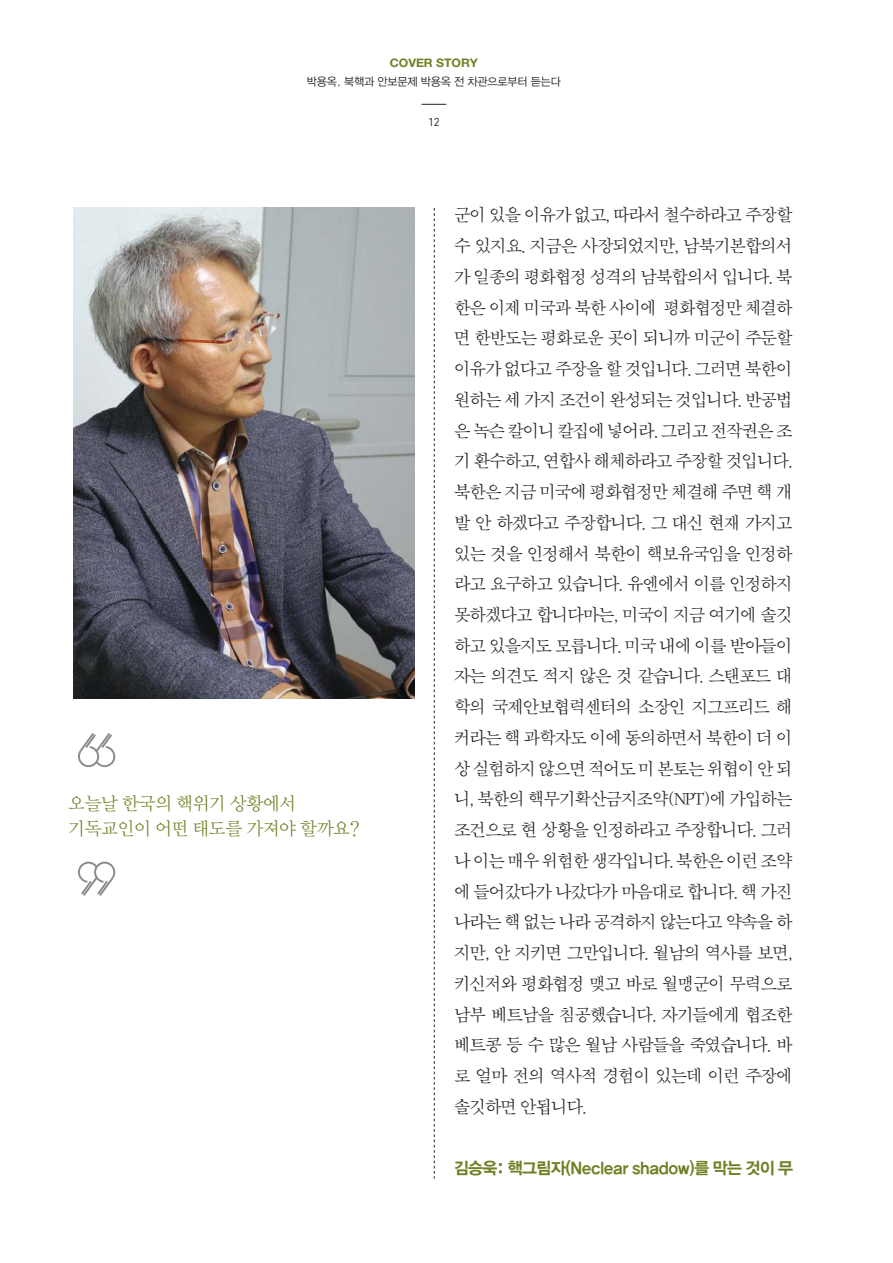
<style>
.page{position:relative;width:893px;height:1263px;background:#fff}
.page>*{position:absolute;margin:0;border:0;box-sizing:border-box;transform-origin:0 0}
.t1{font:18.3px/24.5px "Yoon Myungjo L KS Cms UHC H";letter-spacing:-.025em;color:#718025}
.t2{font:17.4px/30.8px "SM3 S Pmu 02 KS Cms UHC H";letter-spacing:-.105em;color:#231f20;text-align:justify}
.t3{font:16.65px "Yoon Gothic B KS Cms UHC H";letter-spacing:-.035em;color:#718025}
.t4{font:700 11.7px "Helvetica Neue LT Pro";color:#718025;scale:1.04 1}
.t5{font:11.4px "Yoon Gothic L KS Cms UHC H";letter-spacing:-.01em;color:#231f20}
.t6{font:11.4px "DIN";color:#231f20}
</style>
<div class="page">
<svg style="left:434px;top:208px;width:1px;height:971px"></svg>
<svg style="left:422px;top:104px;width:24px;height:1px"></svg>
<img style="left:74px;top:208px;width:340px;height:490px">
<svg style="left:78px;top:733px;width:38px;height:35px"></svg>
<svg style="left:78px;top:861px;width:38px;height:35px"></svg>
<p class="t4" style="left:390px;top:56px;width:86px">COVER STORY</p>
<p class="t5" style="left:307px;top:77px;width:256px">박용옥, 북핵과 안보문제 박용옥 전 차관으로부터 듣는다</p>
<p class="t6" style="left:428px;top:114px;width:13px">12</p>
<p class="t1" style="left:68px;top:793px;width:294px">오늘날 한국의 핵위기 상황에서 기독교인이 어떤 태도를 가져야 할까요?</p>
<p class="t2" style="left:454px;top:201px;width:341px">군이 있을 이유가 없고, 따라서 철수하라고 주장할 수 있지요. 지금은 사장되었지만, 남북기본합의서 가 일종의 평화협정 성격의 남북합의서 입니다. 북 한은 이제 미국과 북한 사이에 평화협정만 체결하 면 한반도는 평화로운 곳이 되니까 미군이 주둔할 이유가 없다고 주장을 할 것입니다. 그러면 북한이 원하는 세 가지 조건이 완성되는 것입니다. 반공법 은 녹슨 칼이니 칼집에 넣어라. 그리고 전작권은 조 기 환수하고, 연합사 해체하라고 주장할 것입니다. 북한은 지금 미국에 평화협정만 체결해 주면 핵 개 발 안 하겠다고 주장합니다. 그 대신 현재 가지고 있는 것을 인정해서 북한이 핵보유국임을 인정하 라고 요구하고 있습니다. 유엔에서 이를 인정하지 못하겠다고 합니다마는, 미국이 지금 여기에 솔깃 하고 있을지도 모릅니다. 미국 내에 이를 받아들이 자는 의견도 적지 않은 것 같습니다. 스탠포드 대 학의 국제안보협력센터의 소장인 지그프리드 해 커라는 핵 과학자도 이에 동의하면서 북한이 더 이 상 실험하지 않으면 적어도 미 본토는 위협이 안 되 니, 북한의 핵무기확산금지조약(NPT)에 가입하는 조건으로 현 상황을 인정하라고 주장합니다. 그러 나 이는 매우 위험한 생각입니다. 북한은 이런 조약 에 들어갔다가 나갔다가 마음대로 합니다. 핵 가진 나라는 핵 없는 나라 공격하지 않는다고 약속을 하 지만, 안 지키면 그만입니다. 월남의 역사를 보면, 키신저와 평화협정 맺고 바로 월맹군이 무력으로 남부 베트남을 침공했습니다. 자기들에게 협조한 베트콩 등 수 많은 월남 사람들을 죽였습니다. 바 로 얼마 전의 역사적 경험이 있는데 이런 주장에 솔깃하면 안됩니다.</p>
<p class="t3" style="left:454px;top:1161px;width:341px">김승욱: 핵그림자(Neclear shadow)를 막는 것이 무</p>
</div>
